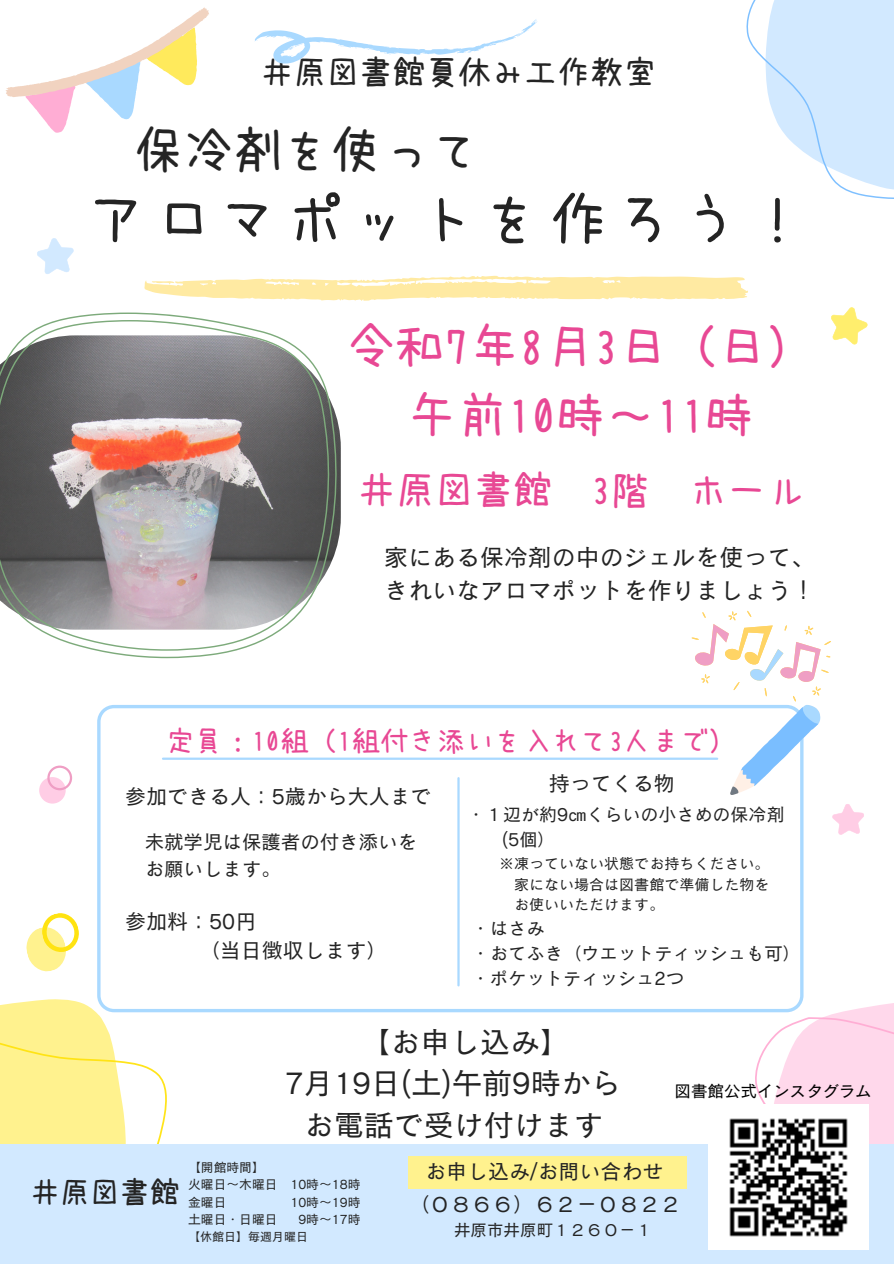
<style>
.page{position:relative;width:894px;height:1264px;background:#fff}
.page>*{position:absolute;margin:0;border:0;box-sizing:border-box;transform-origin:0 0}
.t1{font:60px "uzura font";letter-spacing:.1em;color:#242424}
.t2{font:49.5px/69.2px "uzura font";color:#e84894;text-align:center}
.t3{font:49.5px "uzura font";color:#242424}
.t4{font:39px "uzura font";color:#e84894}
.t5{font:33px "uzura font";color:#242424}
.t6{font:30px "Canva Cezanne Pro N M";color:#242424}
.t7{font:30px "uzura font";color:#242424}
.t8{font:28.5px "uzura font";color:#e84894}
.t9{font:23.85px "Canva Cezanne Pro N M";color:#242424}
.t10{font:21px "Canva Cezanne Pro N M";color:#242424}
.t11{font:19.5px "Canva Cezanne Pro N M";color:#242424}
.t12{font:18.3px "Canva Cezanne Pro N M";color:#242424}
.t13{font:18px "Canva Cezanne Pro N M";color:#242424}
.t14{font:16.5px "Canva Cezanne Pro N M";color:#242424}
.t15{font:16.5px "Canva Cezanne Pro N M";color:#000}
.t16{font:15px "Canva Cezanne Pro N M";color:#242424}
.t17{font:12.75px "Canva Cezanne Pro N M";color:#242424}
.t18{font:12px "Canva Cezanne Pro N M";color:#242424}
</style>
<div class="page">
<svg style="left:0;top:999px;width:196px;height:145px;fill:#fff28e"></svg>
<svg style="left:6px;top:7px;width:203px;height:126px"></svg>
<svg style="left:144px;top:275px;width:604px;height:26px"></svg>
<svg style="left:37px;top:238px;width:37px;height:36px"></svg>
<svg style="left:831px;top:307px;width:37px;height:38px"></svg>
<svg style="left:832px;top:804px;width:32px;height:31px"></svg>
<svg style="left:679px;top:934px;width:214px;height:210px"></svg>
<div style="left:0;top:1144px;width:893px;height:119px;background:#d2e9ff"></div>
<div style="left:408px;top:1156px;width:279px;height:33px;background:#fff28e"></div>
<svg style="left:97px;top:705px;width:706px;height:307px"></svg>
<hr style="left:163px;top:757px;width:554px;height:2px;background:#a9d9ff">
<hr style="left:457px;top:778px;width:2px;height:207px;background:#a9d9ff">
<svg style="left:691px;top:610px;width:139px;height:185px"></svg>
<svg style="left:255px;top:19px;width:282px;height:45px"></svg>
<div style="left:39px;top:777px;width:27px;height:26px;background:#ffcde5;border-radius:50%"></div>
<svg style="left:47px;top:765px;width:25px;height:25px"></svg>
<svg style="left:26px;top:913px;width:53px;height:59px"></svg>
<svg style="left:746px;top:0;width:147px;height:199px;fill:#d2e9ff"></svg>
<svg style="left:0;top:312px;width:340px;height:346px"></svg>
<img style="left:708px;top:1104px;width:159px;height:145px">
<p class="t5" style="left:260px;top:55px;width:398px">井原図書館夏休み工作教室</p>
<p class="t3" style="left:134px;top:125px;width:348px">保冷剤を使って</p>
<p class="t1" style="left:87px;top:189px;width:722px">アロマポットを作ろう！</p>
<p class="t2" style="left:346px;top:312px;width:472px">令和7年8月3日（日）午前10時～11時</p>
<p class="t4" style="left:357px;top:471px;width:450px">井原図書館 3階 ホール</p>
<p class="t9" style="left:384px;top:545px;width:432px">家にある保冷剤の中のジェルを使って、</p>
<p class="t9" style="left:384px;top:578px;width:432px">きれいなアロマポットを作りましょう！</p>
<h6 class="t8" style="left:166px;top:727px;width:573px">定員：10組（1組付き添いを入れて3人まで）</h6>
<p class="t10" style="left:548px;top:772px;width:127px">持ってくる物</p>
<p class="t10" style="left:125px;top:785px;width:308px">参加できる人：5歳から大人まで</p>
<p class="t11" style="left:145px;top:831px;width:274px">未就学児は保護者の付き添いを</p>
<p class="t11" style="left:145px;top:858px;width:138px">お願いします。</p>
<p class="t10" style="left:125px;top:910px;width:133px">参加料：50円</p>
<p class="t10" style="left:199px;top:939px;width:190px">（当日徴収します）</p>
<p class="t13" style="left:467px;top:805px;width:319px">・１辺が約9㎝くらいの小さめの保冷剤</p>
<p class="t13" style="left:502px;top:829px;width:55px">(5個）</p>
<p class="t16" style="left:499px;top:856px;width:271px">※凍っていない状態でお持ちください。</p>
<p class="t16" style="left:514px;top:876px;width:256px">家にない場合は図書館で準備した物を</p>
<p class="t16" style="left:514px;top:896px;width:151px">お使いいただけます。</p>
<p class="t12" style="left:471px;top:919px;width:75px">・はさみ</p>
<p class="t12" style="left:471px;top:944px;width:331px">・おてふき（ウエットティッシュも可）</p>
<p class="t12" style="left:471px;top:969px;width:214px">・ポケットティッシュ2つ</p>
<h2 class="t7" style="left:30px;top:1177px;width:152px">井原図書館</h2>
<h5 class="t6" style="left:360px;top:1026px;width:212px">【お申し込み】</h5>
<h5 class="t6" style="left:285px;top:1067px;width:337px">7月 19日 (土)午前9時から</h5>
<h5 class="t6" style="left:303px;top:1109px;width:301px">お電話で受け付けます</h5>
<p class="t15" style="left:674px;top:1082px;width:198px">図書館公式インスタグラム</p>
<h1 class="t17" style="left:188px;top:1160px;width:78px">【開館時間】</h1>
<p class="t17" style="left:188px;top:1178px;width:86px">火曜日～木曜日</p>
<p class="t17" style="left:290px;top:1178px;width:72px">10時～ 18時</p>
<p class="t17" style="left:188px;top:1195px;width:35px">金曜日</p>
<p class="t17" style="left:290px;top:1195px;width:72px">10時～ 19時</p>
<p class="t17" style="left:188px;top:1212px;width:86px">土曜日・日曜日</p>
<p class="t17" style="left:298px;top:1212px;width:64px">9時～ 17時</p>
<p class="t18" style="left:188px;top:1229px;width:117px">【休館日】毎週月曜日</p>
<h3 class="t10" style="left:425px;top:1160px;width:240px">お申し込み/お問い合わせ</h3>
<p class="t10" style="left:408px;top:1193px;width:274px">（０８６６）６２－０８２２</p>
<h2 class="t14" style="left:454px;top:1221px;width:199px">井原市井原町１２６０－１</h2>
</div>
